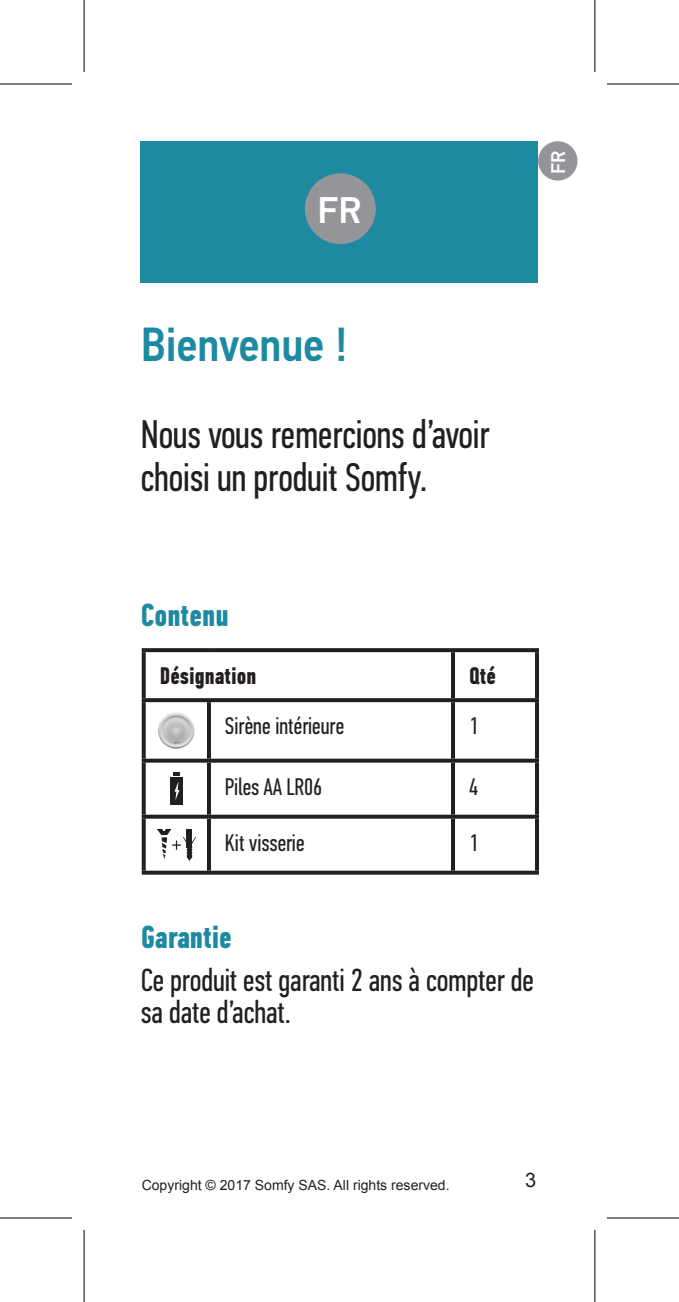
<style>
.page{position:relative;width:679px;height:1302px;background:#fff}
.page>*{position:absolute;margin:0;border:0;box-sizing:border-box;transform-origin:0 0}
._1__Titre_Chapitre{font:500 48px "PF Din Text Cond Pro";letter-spacing:-.005em;color:#1e8aa1}
._1__Titre_Chapitre-2{font:40px/43.2px "PF Din Text Comp Pro";letter-spacing:-.005em;color:#231f20}
.t1{font:500 37.2px "PF Din Text Pro";color:#fff}
._1__Titre_Chapitre-3{font:32px/32px "PF Din Text Comp Pro";letter-spacing:-.005em;color:#231f20}
._1__Titre_Chapitre-4{font:700 32px "PF Din Text Comp Pro";letter-spacing:-.005em;color:#1e8aa1}
.t2{font:24px "PF Din Text Comp Pro";color:#231f20}
.t3{font:700 24px "PF Din Text Comp Pro";color:#231f20}
.t4{font:500 20px "PF Din Text Pro";color:#fff}
.Numéro_page_Gauche{font:20px "Arial";color:#231f20}
.t5{font:14px "Arial";color:#231f20}
</style>
<div class="page">
<div style="left:538px;top:141px;width:39px;height:40px;background:#939598;border-radius:50%"></div>
<div style="left:141px;top:141px;width:397px;height:141px;background:#1e8aa1"></div>
<svg style="left:142px;top:648px;width:67px;height:4px"></svg>
<svg style="left:142px;top:652px;width:4px;height:46px"></svg>
<svg style="left:209px;top:648px;width:244px;height:4px"></svg>
<svg style="left:453px;top:648px;width:85px;height:4px"></svg>
<hr style="left:451px;top:652px;width:4px;height:46px;background:#231f20">
<svg style="left:534px;top:652px;width:4px;height:46px"></svg>
<svg style="left:142px;top:698px;width:67px;height:4px"></svg>
<svg style="left:142px;top:702px;width:4px;height:57px"></svg>
<svg style="left:209px;top:698px;width:244px;height:4px"></svg>
<hr style="left:207px;top:702px;width:4px;height:57px;background:#231f20">
<svg style="left:453px;top:698px;width:85px;height:4px"></svg>
<hr style="left:451px;top:702px;width:4px;height:57px;background:#231f20">
<svg style="left:534px;top:702px;width:4px;height:57px"></svg>
<svg style="left:142px;top:759px;width:67px;height:4px"></svg>
<svg style="left:142px;top:763px;width:4px;height:52px"></svg>
<svg style="left:209px;top:759px;width:244px;height:4px"></svg>
<hr style="left:207px;top:763px;width:4px;height:52px;background:#231f20">
<svg style="left:453px;top:759px;width:85px;height:4px"></svg>
<hr style="left:451px;top:763px;width:4px;height:52px;background:#231f20">
<svg style="left:534px;top:763px;width:4px;height:52px"></svg>
<svg style="left:142px;top:815px;width:67px;height:4px"></svg>
<svg style="left:142px;top:819px;width:4px;height:52px"></svg>
<svg style="left:209px;top:815px;width:244px;height:4px"></svg>
<hr style="left:207px;top:819px;width:4px;height:52px;background:#231f20">
<svg style="left:453px;top:815px;width:85px;height:4px"></svg>
<hr style="left:451px;top:819px;width:4px;height:52px;background:#231f20">
<svg style="left:534px;top:819px;width:4px;height:52px"></svg>
<svg style="left:142px;top:871px;width:67px;height:4px"></svg>
<svg style="left:209px;top:871px;width:244px;height:4px"></svg>
<svg style="left:453px;top:871px;width:85px;height:4px"></svg>
<svg style="left:157px;top:829px;width:39px;height:32px"></svg>
<div style="left:171px;top:777px;width:12px;height:27px;background:#231f20"></div>
<svg style="left:173px;top:772px;width:7px;height:28px"></svg>
<img style="left:158px;top:712px;width:36px;height:37px;border-radius:18px">
<div style="left:305px;top:173px;width:70px;height:71px;background:#939598;border-radius:50%"></div>
<svg style="left:595px;top:0;width:1px;height:72px"></svg>
<svg style="left:595px;top:1230px;width:1px;height:72px"></svg>
<hr style="left:0;top:83px;width:72px;height:2px;background:#000">
<hr style="left:606px;top:83px;width:72px;height:2px;background:#000">
<hr style="left:0;top:1217px;width:72px;height:2px;background:#000">
<hr style="left:606px;top:1217px;width:72px;height:2px;background:#000">
<hr style="left:83px;top:0;width:2px;height:72px;background:#000">
<hr style="left:83px;top:1230px;width:2px;height:72px;background:#000">
<hr style="left:594px;top:0;width:1px;height:72px;background:#000">
<hr style="left:594px;top:1230px;width:1px;height:72px;background:#000">
<p class="t1" style="left:317px;top:188px;width:46px">FR</p>
<p class="_1__Titre_Chapitre" style="left:141px;top:316px;width:208px">Bienvenue !</p>
<p class="_1__Titre_Chapitre-2" style="left:141px;top:413px;width:350px">Nous vous remercions d’avoir choisi un produit Somfy.</p>
<p class="t4" style="left:546px;top:174px;width:25px;rotate:-90deg">FR</p>
<p class="_1__Titre_Chapitre-4" style="left:141px;top:596px;width:89px">Contenu</p>
<p class="t3" style="left:160px;top:661px;width:98px">Désignation</p>
<p class="t3" style="left:469px;top:661px;width:28px">Qté</p>
<p class="t2" style="left:225px;top:712px;width:121px">Sirène intérieure</p>
<p class="t2" style="left:469px;top:712px;width:11px">1</p>
<p class="t2" style="left:225px;top:773px;width:99px">Piles AA LR06</p>
<p class="t2" style="left:469px;top:773px;width:11px">4</p>
<p class="t2" style="left:225px;top:829px;width:81px">Kit visserie</p>
<p class="t2" style="left:469px;top:829px;width:11px">1</p>
<p class="_1__Titre_Chapitre-4" style="left:141px;top:917px;width:92px">Garantie</p>
<p class="_1__Titre_Chapitre-3" style="left:141px;top:964px;width:394px">Ce produit est garanti 2 ans à compter de sa date d’achat.</p>
<p class="t5" style="left:142px;top:1176px;width:309px">Copyright © 2017 Somfy SAS. All rights reserved.</p>
<p class="Numéro_page_Gauche" style="left:524px;top:1167px;width:13px">3</p>
</div>
